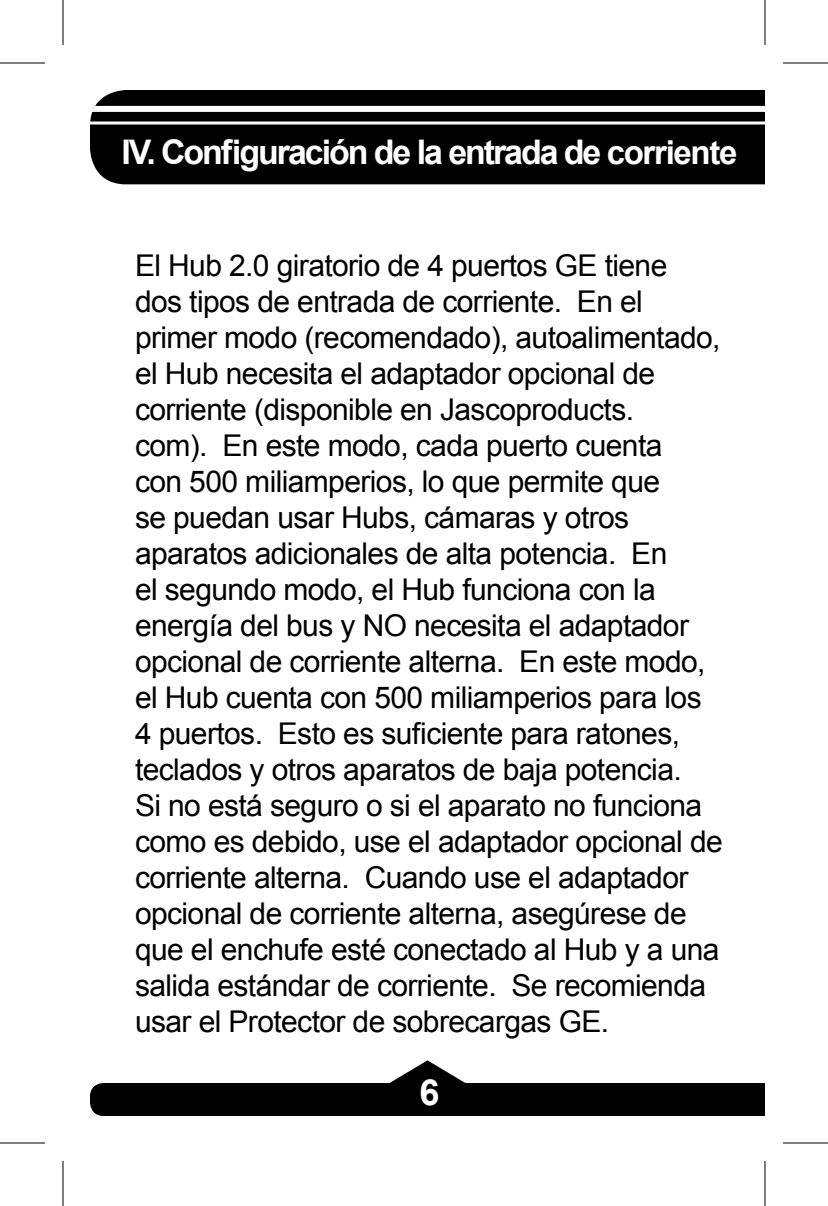
<style>
.page{position:relative;width:828px;height:1206px;background:#fff}
.page>*{position:absolute;margin:0;border:0;box-sizing:border-box;transform-origin:0 0}
.t1{font:700 36px "Arial";color:#fff}
.t2{font:700 33.9px "Arial";letter-spacing:-.06em;color:#fff}
.t3{font:30px/36px "Arial";letter-spacing:-.02em;color:#000}
.s1{font-size:33px}
</style>
<div class="page">
<div style="left:90px;top:90px;width:675px;height:94px;background:#000"></div>
<div style="left:81px;top:106px;width:684px;height:6px;background:#fff"></div>
<hr style="left:81px;top:122px;width:684px;height:2px;background:#fff">
<svg style="left:90px;top:1060px;width:675px;height:56px"></svg>
<hr style="left:0;top:62px;width:45px;height:2px;background:#000">
<hr style="left:783px;top:62px;width:45px;height:2px;background:#000">
<hr style="left:0;top:1142px;width:45px;height:2px;background:#000">
<hr style="left:783px;top:1142px;width:45px;height:2px;background:#000">
<hr style="left:62px;top:0;width:2px;height:45px;background:#000">
<hr style="left:62px;top:1161px;width:2px;height:45px;background:#000">
<hr style="left:764px;top:0;width:2px;height:45px;background:#000">
<hr style="left:764px;top:1161px;width:2px;height:45px;background:#000">
<p class="t2" style="left:122px;top:133px;width:617px">IV. Configuración de la entrada de <span class="s1">corriente</span></p>
<p class="t3" style="left:135px;top:247px;width:589px">El Hub 2.0 giratorio de 4 puertos GE tiene<br>dos tipos de entrada de corriente. En el primer modo (recomendado), autoalimentado, el Hub necesita el adaptador opcional de corriente (disponible en Jascoproducts.<br>com). En este modo, cada puerto cuenta<br>con 500 miliamperios, lo que permite que<br>se puedan usar Hubs, cámaras y otros aparatos adicionales de alta potencia. En<br>el segundo modo, el Hub funciona con la energía del bus y NO necesita el adaptador opcional de corriente alterna. En este modo, el Hub cuenta con 500 miliamperios para los 4 puertos. Esto es suficiente para ratones, teclados y otros aparatos de baja potencia.<br>Si no está seguro o si el aparato no funciona como es debido, use el adaptador opcional de corriente alterna. Cuando use el adaptador opcional de corriente alterna, asegúrese de que el enchufe esté conectado al Hub y a una salida estándar de corriente. Se recomienda usar el Protector de sobrecargas GE.</p>
<p class="t1" style="left:420px;top:1073px;width:22px">6</p>
</div>
